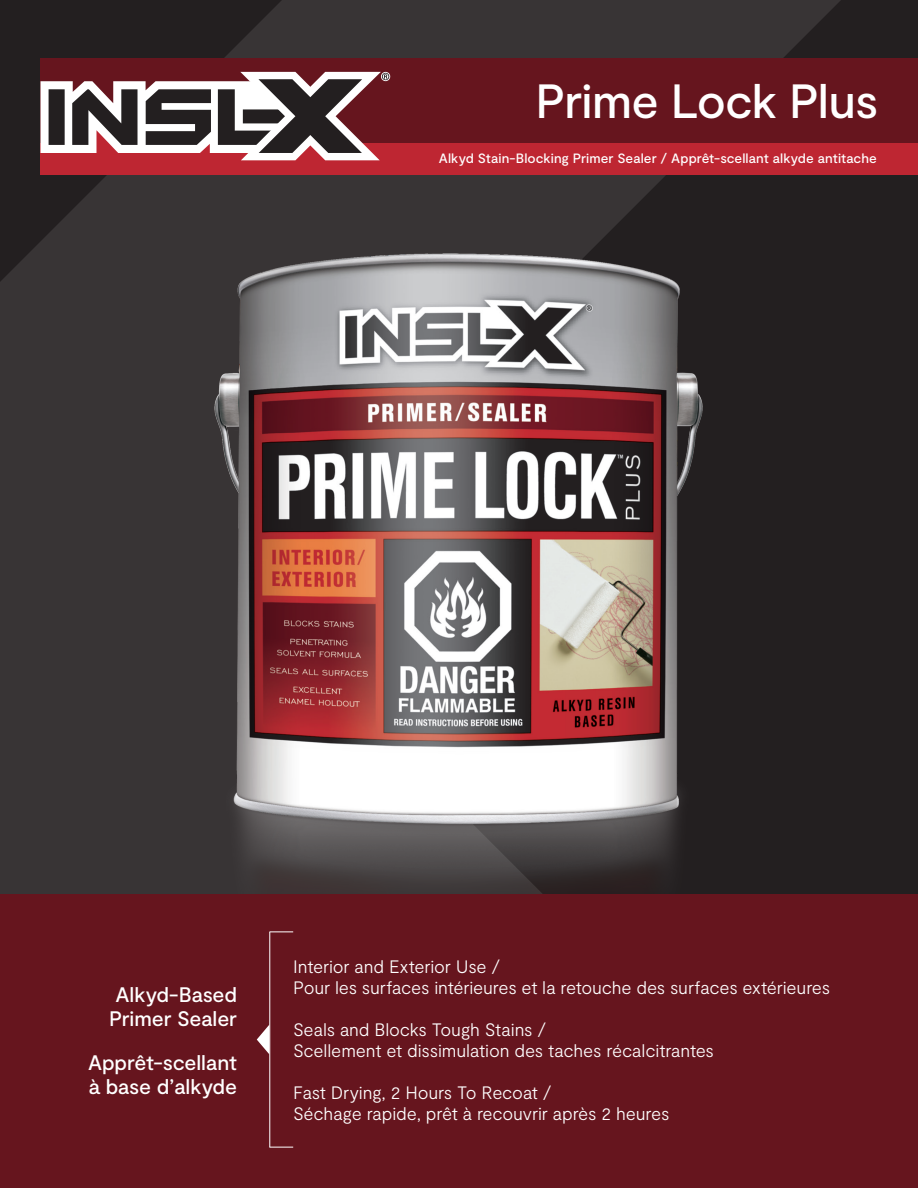
<style>
.page{position:relative;width:918px;height:1188px;background:#fff}
.page>*{position:absolute;margin:0;border:0;box-sizing:border-box;transform-origin:0 0}
.tagline_spanish{font:500 48px "Moderat";letter-spacing:-.015em;color:#fff}
.t1{font:500 21px/24px "Moderat";letter-spacing:-.005em;color:#fff}
.t2{font:300 18px/21px "Moderat";letter-spacing:-.01em;color:#fff}
.t3{font:500 13.5px "Moderat";letter-spacing:.005em;color:#fff}
</style>
<div class="page">
<svg style="left:0;top:0;width:852px;height:216px;fill:#383435"></svg>
<div style="left:40px;top:59px;width:878px;height:84px;background:#66151e"></div>
<div style="left:40px;top:143px;width:878px;height:31px;background:#be2632"></div>
<svg style="left:41px;top:72px;width:348px;height:88px"></svg>
<img style="left:0;top:216px;width:918px;height:678px">
<div style="left:0;top:894px;width:918px;height:294px;background:#66151e"></div>
<hr style="left:269px;top:932px;width:1px;height:215px;background:#fff">
<svg style="left:270px;top:932px;width:23px;height:1px"></svg>
<svg style="left:270px;top:1147px;width:23px;height:1px"></svg>
<svg style="left:257px;top:1025px;width:12px;height:29px"></svg>
<p class="tagline_spanish" style="left:536px;top:73px;width:344px">Prime Lock Plus</p>
<p class="t3" style="left:439px;top:151px;width:440px">Alkyd Stain-Blocking Primer Sealer / Apprêt-scellant alkyde antitache</p>
<p class="t1" style="left:116px;top:984px;width:123px">Alkyd-Based</p>
<p class="t1" style="left:109px;top:1008px;width:129px">Primer Sealer</p>
<p class="t1" style="left:88px;top:1051px;width:150px">Apprêt-scellant à base d’alkyde</p>
<p class="t2" style="left:293px;top:957px;width:539px">Interior and Exterior Use /<br>Pour les surfaces intérieures et la retouche des surfaces extérieures</p>
<p class="t2" style="left:293px;top:1020px;width:422px">Seals and Blocks Tough Stains /<br>Scellement et dissimulation des taches récalcitrantes</p>
<p class="t2" style="left:293px;top:1083px;width:378px">Fast Drying, 2 Hours To Recoat /<br>Séchage rapide, prêt à recouvrir après 2 heures</p>
</div>
